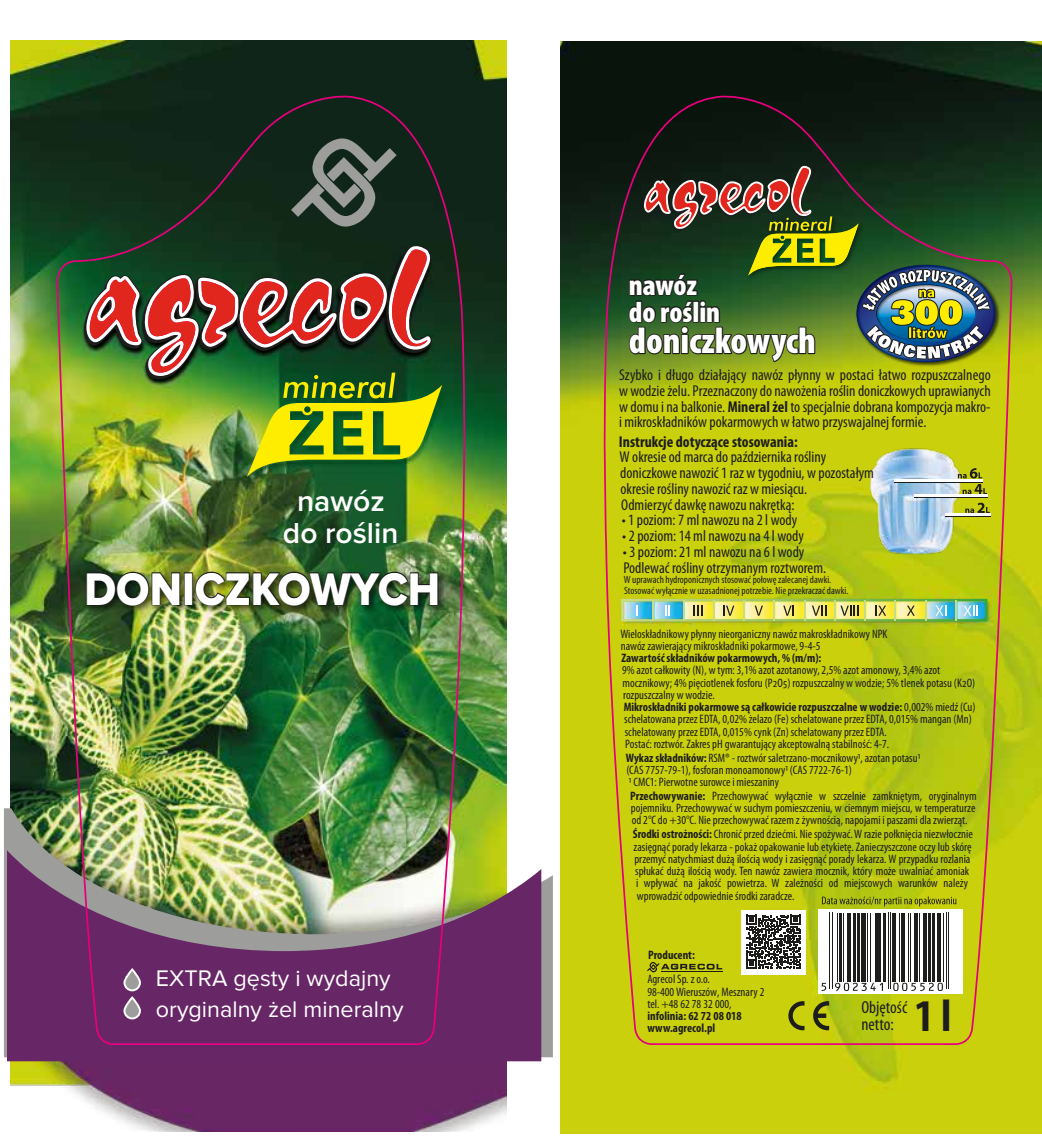
<style>
.page{position:relative;width:1042px;height:1148px;background:#fff}
.page>*{position:absolute;margin:0;border:0;box-sizing:border-box;transform-origin:0 0}
.t1{font:47.25px "Proxima Nova Extrabld";color:#fff;scale:.92 1}
.t2{font:700 condensed 45.5px "Myriad Pro";color:#1d1d1b}
.t3{font:900 condensed 36.75px "Myriad Pro";color:#fff}
.t4{font:600 30.1px "Proxima Nova";color:#fff}
.t5{font:600 29.93px "Proxima Nova";color:#fff}
.t6{font:900 condensed 29.05px/26.9px "Myriad Pro";color:#fff}
.t7{font:23.45px/31.2px "Proxima Nova";color:#fff}
.t8{font:condensed 17.5px/17.5px "Myriad Pro";color:#1d1d1b}
.t9{font:condensed 15.75px/15.8px "Myriad Pro";color:#1d1d1b}
.t10{font:700 condensed 15.75px "Myriad Pro";color:#1d1d1b}
.t11{font:condensed 12.25px/12.2px "Myriad Pro";color:#1d1d1b}
.t12{font:700 condensed 12.25px/12.2px "Myriad Pro";color:#1d1d1b}
.t13{font:condensed 10.5px/10.5px "Myriad Pro";color:#1d1d1b}
.s1{font-weight:700}
</style>
<div class="page">
<img style="left:11px;top:40px;width:496px;height:1091px">
<img style="left:560px;top:42px;width:482px;height:1091px">
<svg style="left:4px;top:808px;width:549px;height:249px"></svg>
<svg style="left:7px;top:850px;width:534px;height:211px;background:#723c67"></svg>
<svg style="left:602px;top:91px;width:410px;height:955px;background:#99a323"></svg>
<img style="left:57px;top:91px;width:409px;height:955px">
<h3 class="t4" style="left:297px;top:483px;width:89px">nawóz</h3>
<h3 class="t5" style="left:283px;top:516px;width:117px">do roślin</h3>
<h1 class="t1" style="left:85px;top:561px;width:388px">DONICZKOWYCH</h1>
<h3 class="t7" style="left:156px;top:963px;width:249px">EXTRA gęsty i wydajny oryginalny żel mineralny</h3>
<h3 class="t6" style="left:629px;top:271px;width:93px">nawóz do roślin</h3>
<h3 class="t3" style="left:629px;top:317px;width:188px">doniczkowych</h3>
<p class="t9" style="left:619px;top:367px;width:373px;text-align:justify">Szybko i długo działający nawóz płynny w postaci łatwo rozpuszczalnego w wodzie żelu. Przeznaczony do nawożenia roślin doniczkowych uprawianych w domu i na balkonie. <span class="s1">Mineral żel</span> to specjalnie dobrana kompozycja makro&shy;i mikroskładników pokarmowych w łatwo przyswajalnej formie.</p>
<p class="t10" style="left:619px;top:431px;width:180px">Instrukcje dotyczące stosowania:</p>
<p class="t9" style="left:619px;top:449px;width:256px">W okresie od marca do października rośliny doniczkowe nawozić 1 raz w tygodniu, w pozostałym okresie rośliny nawozić raz w miesiącu.<br>Odmierzyć dawkę nawozu nakrętką:</p>
<p class="t9" style="left:622px;top:512px;width:177px">• 1 poziom: 7 ml nawozu na 2 l wody</p>
<p class="t9" style="left:622px;top:528px;width:183px">• 2 poziom: 14 ml nawozu na 4 l wody</p>
<p class="t9" style="left:623px;top:544px;width:205px">• 3 poziom: 21 ml nawozu na 6 l wody<br>Podlewać rośliny otrzymanym roztworem.</p>
<p class="t13" style="left:624px;top:574px;width:226px">W uprawach hydroponicznych stosować połowę zalecanej dawki.<br>Stosować wyłącznie w uzasadnionej potrzebie. Nie przekraczać dawki.</p>
<p class="t11" style="left:620px;top:627px;width:269px">Wieloskładnikowy płynny nieorganiczny nawóz makroskładnikowy NPK nawóz zawierający mikroskładniki pokarmowe, 9-4-5</p>
<p class="t12" style="left:621px;top:652px;width:201px">Zawartość składników pokarmowych, % (m/m):</p>
<p class="t11" style="left:622px;top:664px;width:355px">9% azot całkowity (N), w tym: 3,1% azot azotanowy, 2,5% azot amonowy, 3,4% azot mocznikowy; 4% pięciotlenek fosforu (P2O5) rozpuszczalny w wodzie; 5% tlenek potasu (K2O) rozpuszczalny w wodzie.<br><span class="s1">Mikroskładniki pokarmowe są całkowicie rozpuszczalne w wodzie:</span> 0,002% miedź (Cu) schelatowana przez EDTA, 0,02% żelazo (Fe) schelatowane przez EDTA, 0,015% mangan (Mn) schelatowany przez EDTA, 0,015% cynk (Zn) schelatowany przez EDTA.<br>Postać: roztwór. Zakres pH gwarantujący akceptowalną stabilność: 4-7.</p>
<p class="t11" style="left:626px;top:751px;width:296px"><span class="s1">Wykaz składników:</span> RSM® - roztwór saletrzano-mocznikowy1, azotan potasu1 (CAS 7757-79-1), fosforan monoamonowy1 (CAS 7722-76-1)<br>1 CMC1: Pierwotne surowce i mieszaniny</p>
<p class="t11" style="left:630px;top:789px;width:348px;text-align:justify"><span class="s1">Przechowywanie:</span> Przechowywać wyłącznie w szczelnie zamkniętym, oryginalnym pojemniku. Przechowywać w suchym pomieszczeniu, w ciemnym miejscu, w temperaturze od 2°C do +30°C. Nie przechowywać razem z żywnością, napojami i paszami dla zwierząt.</p>
<p class="t11" style="left:633px;top:828px;width:341px"><span class="s1">Środki ostrożności:</span> Chronić przed dziećmi. Nie spożywać. W razie połknięcia niezwłocznie zasięgnąć porady lekarza - pokaż opakowanie lub etykietę. Zanieczyszczone oczy lub skórę przemyć natychmiast dużą ilością wody i zasięgnąć porady lekarza. W przypadku rozlania spłukać dużą ilością wody. Ten nawóz zawiera mocznik, który może uwalniać amoniak<br>i wpływać na jakość powietrza. W zależności od miejscowych warunków należy wprowadzić odpowiednie środki zaradcze.</p>
<p class="t12" style="left:648px;top:948px;width:48px">Producent:</p>
<p class="t11" style="left:647px;top:973px;width:119px">Agrecol Sp. z o.o.<br>98-400Wieruszów, Mesznary 2 tel. +48 62 78 32 000,</p>
<p class="t12" style="left:647px;top:1010px;width:96px">infolinia: 62 72 08 018 www.agrecol.pl</p>
<h3 class="t8" style="left:861px;top:998px;width:47px">Objętość netto:</h3>
<h2 class="t2" style="left:914px;top:987px;width:38px">1 l</h2>
</div>
